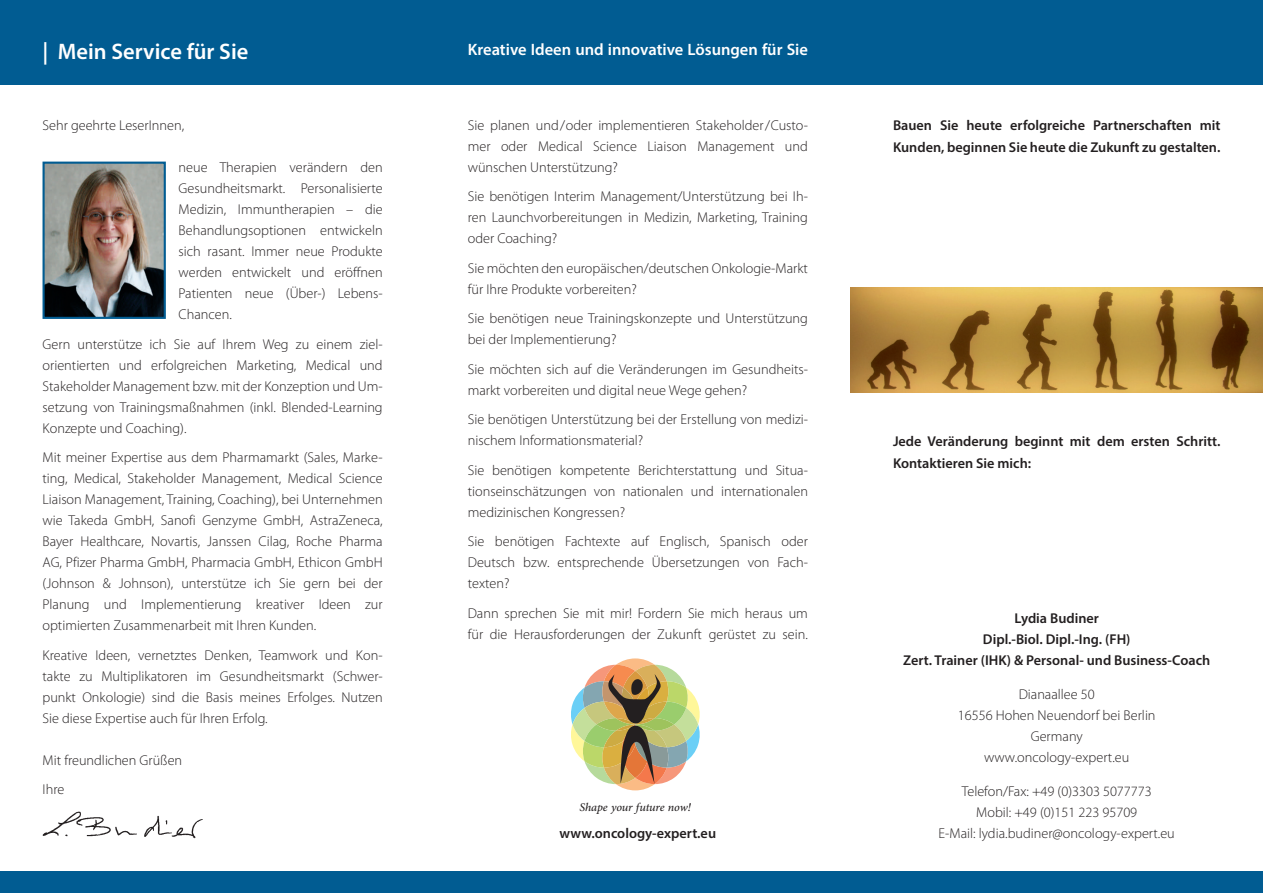
<style>
.page{position:relative;width:1263px;height:893px;background:#fff}
.page>*{position:absolute;margin:0;border:0;box-sizing:border-box;transform-origin:0 0}
.t1{font:600 22.5px "Myriad Pro";color:#fff}
.t2{font:600 16.5px "Myriad Pro";color:#fff}
.t3{font:italic 16.5px "Adobe Arabic";letter-spacing:-.005em;color:#231f20}
.t4{font:300 14.25px/21px "Myriad Pro";color:#231f20;text-align:justify}
.t5{font:600 14.25px/22.5px "Myriad Pro";color:#231f20}
</style>
<div class="page">
<div style="left:0;top:0;width:1263px;height:85px;background:#015c92"></div>
<div style="left:0;top:872px;width:1263px;height:21px;background:#015c92"></div>
<img style="left:46px;top:165px;width:117px;height:151px">
<div style="left:43px;top:162px;width:123px;height:157px;border:2px solid #015c92"></div>
<img style="left:42px;top:811px;width:161px;height:28px">
<img style="left:850px;top:288px;width:413px;height:105px">
<div style="left:616px;top:778px;width:39px;height:12px;background:#fbbb85;border-radius:50%"></div>
<svg style="left:616px;top:658px;width:39px;height:13px"></svg>
<svg style="left:571px;top:665px;width:129px;height:119px"></svg>
<h1 class="t1" style="left:43px;top:38px;width:207px">| Mein Service für Sie</h1>
<p class="t4" style="left:43px;top:114px;width:143px">Sehr geehrte LeserInnen,</p>
<p class="t4" style="left:179px;top:157px;width:206px">neue Therapien verändern den Gesundheitsmarkt. Personalisierte Medizin, Immuntherapien – die Behandlungsoptionen entwickeln sich rasant. Immer neue Produkte werden entwickelt und eröffnen Patienten neue (Über-) Lebens-Chancen.</p>
<p class="t4" style="left:43px;top:333px;width:342px">Gern unterstütze ich Sie auf Ihrem Weg zu einem ziel&shy;orientierten und erfolgreichen Marketing, Medical und Stakeholder Management bzw. mit der Konzeption und Um&shy;setzung von Trainingsmaßnahmen (inkl. Blended-Learning Konzepte und Coaching).</p>
<p class="t4" style="left:43px;top:447px;width:342px">Mit meiner Expertise aus dem Pharmamarkt (Sales, Marke&shy;ting, Medical, Stakeholder Management, Medical Science Liaison Management, Training, Coaching), bei Unternehmen wie Takeda GmbH, Sanofi Genzyme GmbH, AstraZeneca, Bayer Healthcare, Novartis, Janssen Cilag, Roche Pharma AG, Pfizer Pharma GmbH, Pharmacia GmbH, Ethicon GmbH (Johnson &amp; Johnson), unterstütze ich Sie gern bei der Planung und Implementierung kreativer Ideen zur optimierten Zusammenarbeit mit Ihren Kunden.</p>
<p class="t4" style="left:43px;top:644px;width:342px">Kreative Ideen, vernetztes Denken, Teamwork und Kon&shy;takte zu Multiplikatoren im Gesundheitsmarkt (Schwer&shy;punkt Onkologie) sind die Basis meines Erfolges. Nutzen Sie diese Expertise auch für Ihren Erfolg.</p>
<p class="t4" style="left:43px;top:745px;width:141px;line-height:29.5px">Mit freundlichen Grüßen<br>Ihre</p>
<p class="t2" style="left:468px;top:39px;width:342px">Kreative Ideen und innovative Lösungen für Sie</p>
<p class="t4" style="left:468px;top:114px;width:342px">Sie planen und/oder implementieren Stakeholder/Custo&shy;mer oder Medical Science Liaison Management und wünschen Unterstützung?</p>
<p class="t4" style="left:468px;top:186px;width:342px">Sie benötigen Interim Management/Unterstützung bei Ih&shy;ren Launchvorbereitungen in Medizin, Marketing, Training oder Coaching?</p>
<p class="t4" style="left:468px;top:257px;width:342px">Sie möchten den europäischen/deutschen Onkologie-Markt für Ihre Produkte vorbereiten?</p>
<p class="t4" style="left:468px;top:308px;width:342px">Sie benötigen neue Trainingskonzepte und Unterstützung bei der Implementierung?</p>
<p class="t4" style="left:468px;top:358px;width:342px">Sie möchten sich auf die Veränderungen im Gesundheits&shy;markt vorbereiten und digital neue Wege gehen?</p>
<p class="t4" style="left:468px;top:409px;width:342px">Sie benötigen Unterstützung bei der Erstellung von medizi&shy;nischem Informationsmaterial?</p>
<p class="t4" style="left:468px;top:459px;width:342px">Sie benötigen kompetente Berichterstattung und Situa&shy;tionseinschätzungen von nationalen und internationalen medizinischen Kongressen?</p>
<p class="t4" style="left:468px;top:531px;width:342px">Sie benötigen Fachtexte auf Englisch, Spanisch oder Deutsch bzw. entsprechende Übersetzungen von Fach&shy;texten?</p>
<p class="t4" style="left:468px;top:602px;width:342px">Dann sprechen Sie mit mir! Fordern Sie mich heraus um für die Herausforderungen der Zukunft gerüstet zu sein.</p>
<p class="t3" style="left:579px;top:795px;width:113px">Shape your future now!</p>
<p class="t5" style="left:560px;top:821px;width:158px">www.oncology-expert.eu</p>
<p class="t5" style="left:893px;top:113px;width:329px">Bauen Sie heute erfolgreiche Partnerschaften mit<br>Kunden, beginnen Sie heute die Zukunft zu gestalten.</p>
<p class="t5" style="left:893px;top:429px;width:329px">Jede Veränderung beginnt mit dem ersten Schritt.<br>Kontaktieren Sie mich:</p>
<p class="t5" style="left:903px;top:607px;width:308px;line-height:21px;text-align:center">Lydia Budiner<br>Dipl.-Biol. Dipl.-Ing. (FH)<br>Zert. Trainer (IHK) &amp; Personal- und Business-Coach</p>
<p class="t4" style="left:958px;top:684px;width:199px;text-align:center">Dianaallee 50<br>16556 Hohen Neuendorf bei Berlin<br>Germany www.oncology-expert.eu</p>
<p class="t4" style="left:939px;top:780px;width:238px;text-align:center">Telefon/Fax: +49 (0)3303 5077773<br>Mobil: +49 (0)151 223 95709<br>E-Mail: lydia.budiner@oncology-expert.eu</p>
</div>
